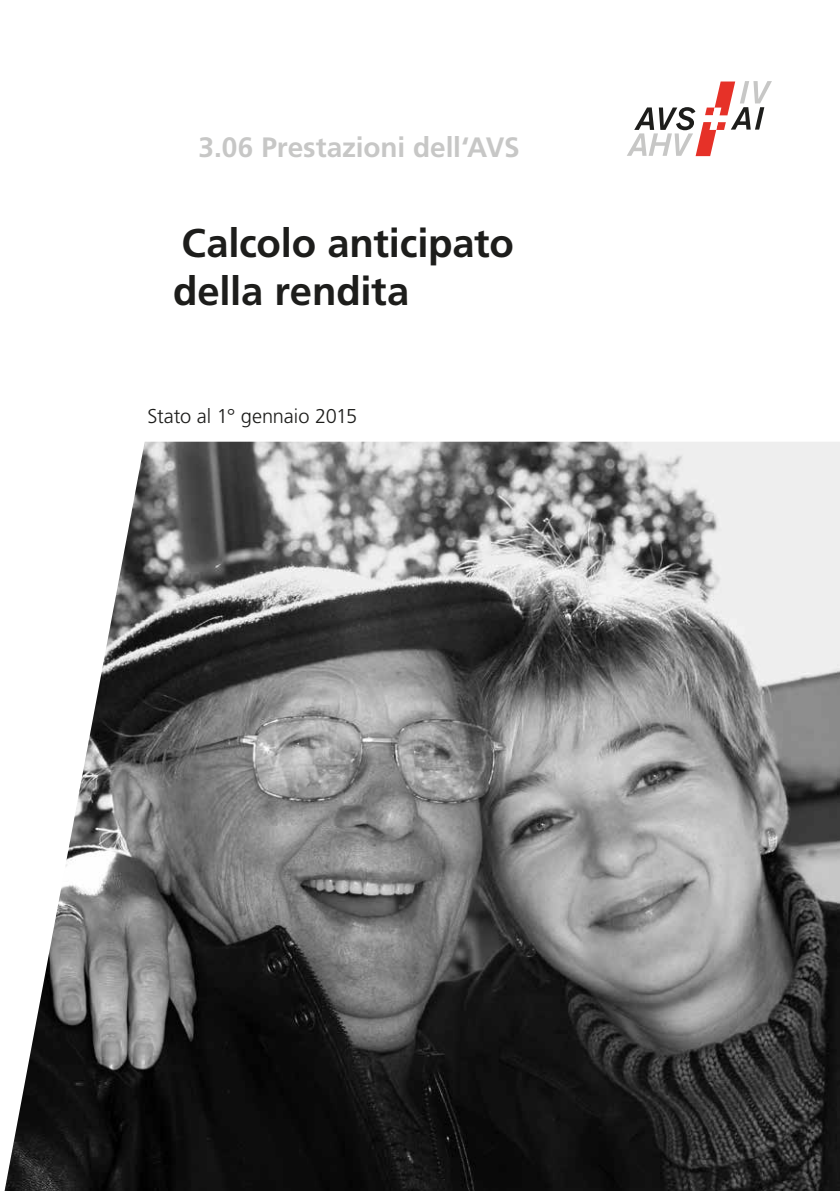
<style>
.page{position:relative;width:840px;height:1191px;background:#fff}
.page>*{position:absolute;margin:0;border:0;box-sizing:border-box;transform-origin:0 0}
.MB_Titel{font:700 40px "Frutiger";letter-spacing:-.005em;color:#1d1d1b}
.MB_Gruppe_Titelseite{font:700 28px "Frutiger";letter-spacing:-.005em;color:#c7c7c6}
.Grundtext{font:300 20px "Frutiger";letter-spacing:-.005em;color:#1d1d1b}
</style>
<div class="page">
<svg style="left:627px;top:81px;width:144px;height:75px"></svg>
<img style="left:4px;top:442px;width:835px;height:749px">
<p class="MB_Gruppe_Titelseite" style="left:198px;top:131px;width:322px">3.06 Prestazioni dell‘AVS</p>
<p class="MB_Titel" style="left:181px;top:219px;width:333px">Calcolo anticipato</p>
<p class="MB_Titel" style="left:173px;top:268px;width:237px">della rendita</p>
<p class="Grundtext" style="left:147px;top:405px;width:211px">Stato al 1° gennaio 2015</p>
</div>
